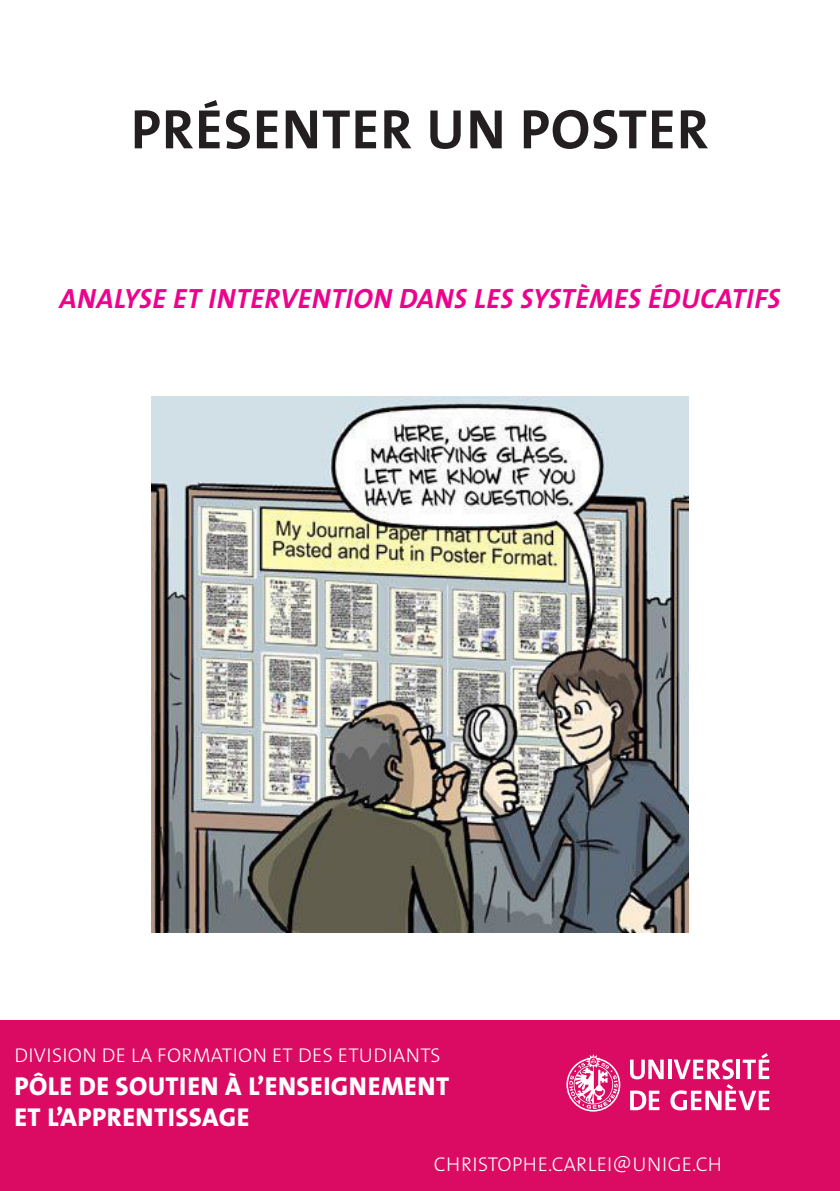
<style>
.page{position:relative;width:840px;height:1191px;background:#fff}
.page>*{position:absolute;margin:0;border:0;box-sizing:border-box;transform-origin:0 0}
.TITRE{font:700 56px "The Sans Os F";letter-spacing:.02em;color:#231f20}
.SOUS-TITRE{font:italic 700 28px "The Sans Os F";letter-spacing:.02em;color:#ed028c}
.t1{font:800 26px/30.6px "The Sans Os F";letter-spacing:.02em;color:#fff}
.t2{font:300 20px "The Sans Os F";letter-spacing:.02em;color:#fff}
</style>
<div class="page">
<div style="left:0;top:1020px;width:839px;height:171px;background:#db0a62"></div>
<svg style="left:566px;top:1054px;width:54px;height:57px"></svg>
<svg style="left:630px;top:1059px;width:33px;height:20px"></svg>
<svg style="left:668px;top:1059px;width:2px;height:20px"></svg>
<svg style="left:630px;top:1090px;width:29px;height:20px"></svg>
<svg style="left:670px;top:1053px;width:98px;height:57px"></svg>
<img style="left:152px;top:397px;width:535px;height:535px">
<p class="TITRE" style="left:131px;top:93px;width:579px">PRÉSENTER UN POSTER</p>
<p class="SOUS-TITRE" style="left:59px;top:281px;width:722px">ANALYSE ET INTERVENTION DANS LES SYSTÈMES ÉDUCATIFS</p>
<p class="t2" style="left:14px;top:1042px;width:427px">DIVISION DE LA FORMATION ET DES ETUDIANTS</p>
<h3 class="t1" style="left:14px;top:1071px;width:436px">PÔLE DE SOUTIEN À L’ENSEIGNEMENT<br>ET L’APPRENTISSAGE</h3>
<p class="t2" style="left:433px;top:1151px;width:289px">CHRISTOPHE.CARLEI@UNIGE.CH</p>
</div>
